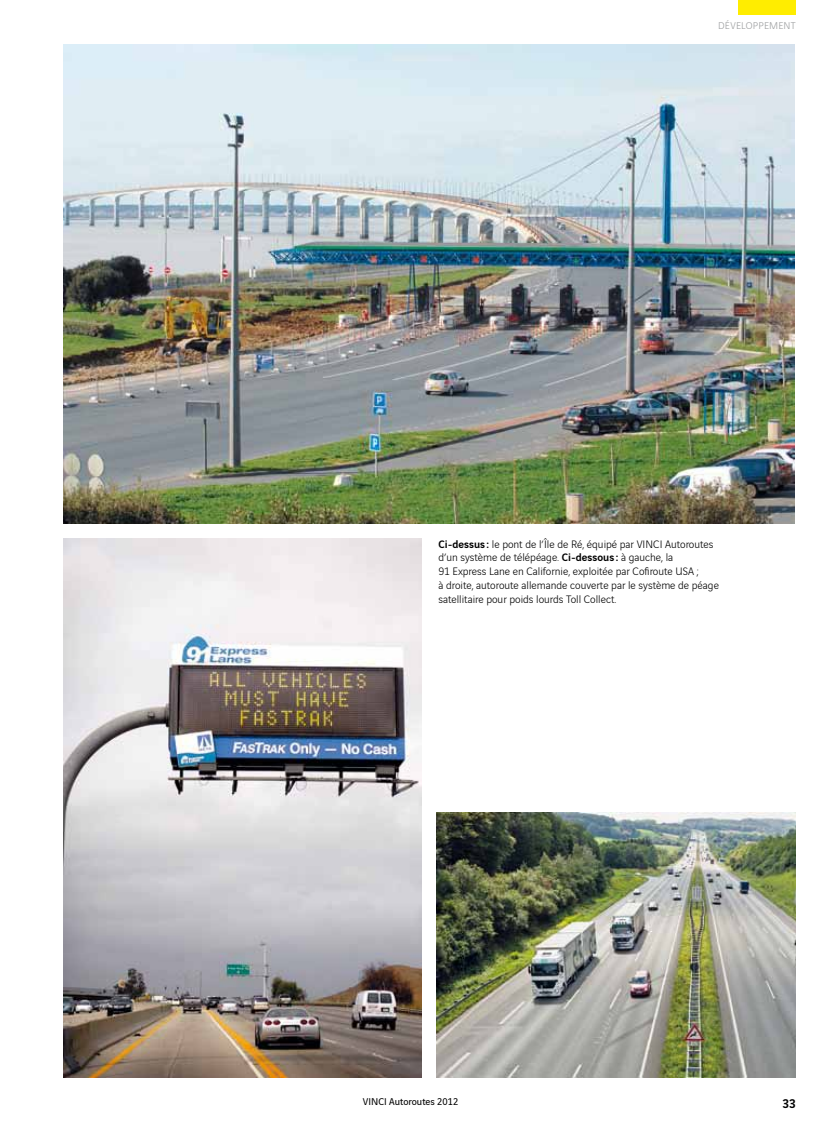
<style>
.page{position:relative;width:830px;height:1127px;background:#fff}
.page>*{position:absolute;margin:0;border:0;box-sizing:border-box;transform-origin:0 0}
.t1{font:500 13.5px "Vinci Sans";color:#000}
.t2{font:300 11.55px/13.8px "Vinci Sans";color:#000}
.t3{font:10.5px "Vinci Sans";color:#000}
.t4{font:300 10.5px "Vinci Sans";color:#9c9e9f}
.s1{font-weight:500}
</style>
<div class="page">
<img style="left:64px;top:539px;width:357px;height:539px">
<div style="left:738px;top:0;width:57px;height:14px;background:#ffed00"></div>
<img style="left:64px;top:44px;width:730px;height:480px">
<img style="left:436px;top:812px;width:359px;height:266px">
<p class="t4" style="left:717px;top:18px;width:20px">développement</p>
<p class="t2" style="left:438px;top:536px;width:282px"><span class="s1">Ci-dessus :</span> le pont de l’île de Ré, équipé par VINCI Autoroutes d’un système de télépéage. <span class="s1">Ci-dessous :</span> à gauche, la<br>91 Express Lane en Californie, exploitée par Cofiroute U SA ;<br>à droite, autoroute allemande couverte par le système de péage satellitaire pour poids lourds Toll Collect.</p>
<p class="t3" style="left:362px;top:1094px;width:97px">VINCI Autoroutes 2012</p>
<p class="t1" style="left:782px;top:1093px;width:15px">33</p>
</div>
